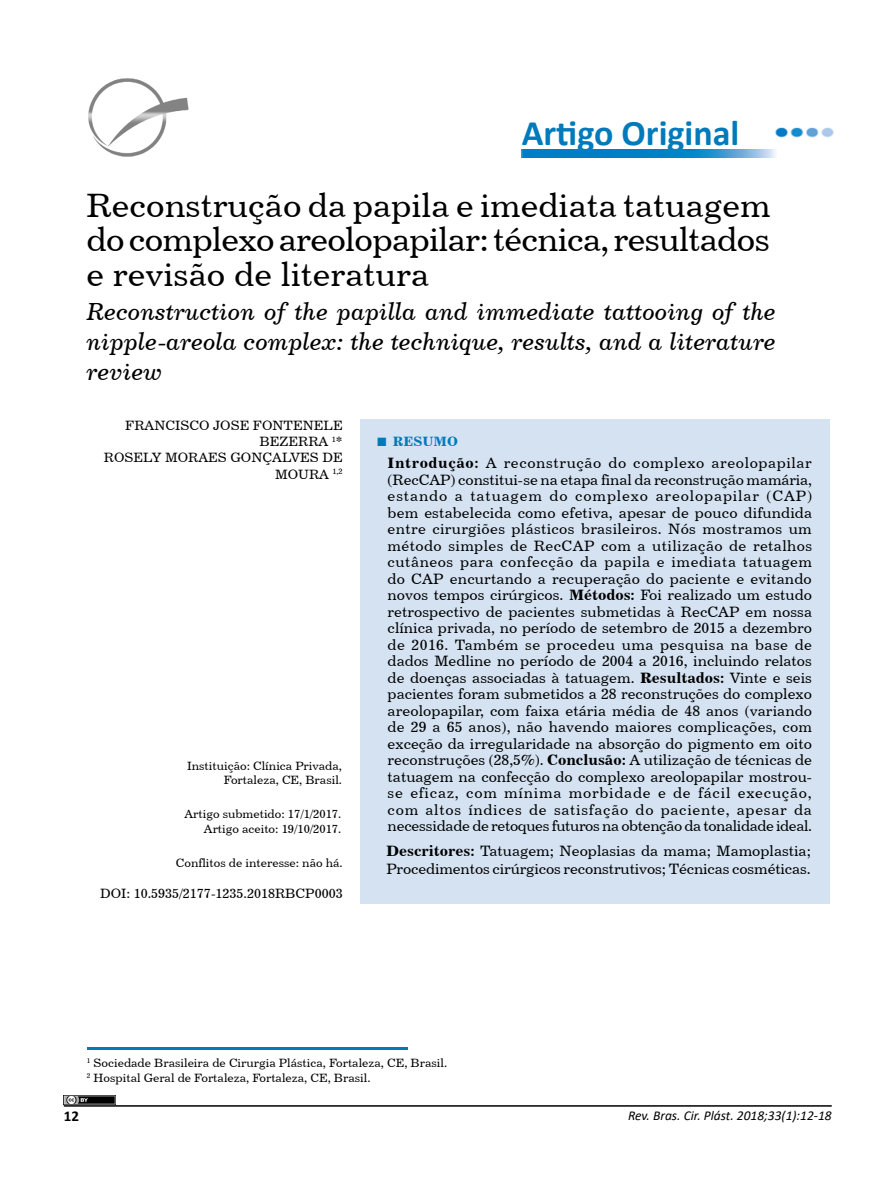
<style>
.page{position:relative;width:893px;height:1191px;background:#fff}
.page>*{position:absolute;margin:0;border:0;box-sizing:border-box;transform-origin:0 0}
.t1{font:700 36px "Calibri";color:#007abb}
.t2{font:33.75px/34.5px "Century 731 BT Roman A";letter-spacing:-.02em;color:#000;text-align:justify}
.t3{font:24.75px/30px "Century 731 BT Italic A";color:#000;text-align:justify}
.t4{font:15px/16.5px "Century 731 BT Roman A";letter-spacing:-.01em;color:#000;text-align:justify}
.t5{font:700 15px "Calibri";color:#000}
.t6{font:13.5px/16.2px "Century 731 BT Roman A";color:#000;text-align:right}
.t7{font:italic 13.5px "Calibri";color:#000}
.t8{font:13.5px "Century 731 BT Bold A";color:#007abb}
.t9{font:12px/14.4px "Century 731 BT Roman A";color:#000;text-align:right}
.s1{font-family:"Times New Roman";font-weight:700;font-size:18px}
.s2{font-family:"Century 731 BT Bold A"}
</style>
<div class="page">
<hr style="left:64px;top:1105px;width:768px;height:1px;background:#000">
<img style="left:64px;top:1095px;width:51px;height:9px">
<img style="left:775px;top:127px;width:59px;height:11px">
<img style="left:521px;top:150px;width:255px;height:7px">
<img style="left:88px;top:78px;width:101px;height:79px">
<div style="left:360px;top:420px;width:470px;height:484px;background:#d4e2f1"></div>
<hr style="left:87px;top:1047px;width:320px;height:2px;background:#007abb">
<h1 class="t1" style="left:522px;top:108px;width:219px">Artigo Original</h1>
<h2 class="t2" style="left:86px;top:187px;width:686px">Reconstrução da papila e imediata tatuagem do complexo areolopapilar: técnica, resultados e revisão de literatura</h2>
<h3 class="t3" style="left:87px;top:296px;width:691px">Reconstruction of the papilla and immediate tattooing of the nipple-areola complex: the technique, results, and a literature review</h3>
<p class="t6" style="left:104px;top:417px;width:240px">FRANCISCO JOSE FONTENELE<br>BEZERRA <sup>1</sup>*<br>ROSELY MORAES GONÇALVES DE<br>MOURA <sup>1,2</sup></p>
<p class="t9" style="left:187px;top:758px;width:156px">Instituição: Clínica Privada,<br>Fortaleza, CE, Brasil.</p>
<p class="t9" style="left:184px;top:807px;width:158px">Artigo submetido: 17/1/2017.<br>Artigo aceito: 19/10/2017.</p>
<p class="t9" style="left:176px;top:855px;width:168px">Conflitos de interesse: não há.</p>
<p class="t6" style="left:100px;top:885px;width:244px">DOI: 10.5935/2177-1235.2018RBCP0003</p>
<p class="t8" style="left:376px;top:432px;width:83px"><span class="s1">■</span> RESUMO</p>
<p class="t4" style="left:388px;top:454px;width:426px"><span class="s2">Introdução:</span> A reconstrução do complexo areolopapilar (RecCAP) constitui-se na etapa final da reconstrução mamária, estando a tatuagem do complexo areolopapilar (CAP) bem estabelecida como efetiva, apesar de pouco difundida entre cirurgiões plásticos brasileiros. Nós mostramos um método simples de RecCAP com a utilização de retalhos cutâneos para confecção da papila e imediata tatuagem do CAP encurtando a recuperação do paciente e evitando novos tempos cirúrgicos. <span class="s2">Métodos:</span> Foi realizado um estudo retrospectivo de pacientes submetidas à RecCAP em nossa clínica privada, no período de setembro de 2015 a dezembro de 2016. Também se procedeu uma pesquisa na base de dados Medline no período de 2004 a 2016, incluindo relatos de doenças associadas à tatuagem. <span class="s2">Resultados:</span> Vinte e seis pacientes foram submetidos a 28 reconstruções do complexo areolopapilar, com faixa etária média de 48 anos (variando de 29 a 65 anos), não havendo maiores complicações, com exceção da irregularidade na absorção do pigmento em oito reconstruções (28,5%). <span class="s2">Conclusão:</span> A utilização de técnicas de tatuagem na confecção do complexo areolopapilar mostrou&shy;se eficaz, com mínima morbidade e de fácil execução, com altos índices de satisfação do paciente, apesar da necessidade de retoques futuros na obtenção da tonalidade ideal.</p>
<p class="t4" style="left:387px;top:841px;width:426px;line-height:18px"><span class="s2">Descritores:</span> Tatuagem; Neoplasias da mama; Mamoplastia;<br>Procedimentos cirúrgicos reconstrutivos; Técnicas cosméticas.</p>
<p class="t9" style="left:87px;top:1055px;width:362px;line-height:15px;text-align:left"><sup>1</sup> Sociedade Brasileira de Cirurgia Plástica, Fortaleza, CE, Brasil.<br><sup>2</sup> Hospital Geral de Fortaleza, Fortaleza, CE, Brasil.</p>
<p class="t5" style="left:64px;top:1105px;width:17px">12</p>
<p class="t7" style="left:628px;top:1106px;width:205px">Rev. Bras. Cir. Plást. 2018;33(1):12-18</p>
</div>
